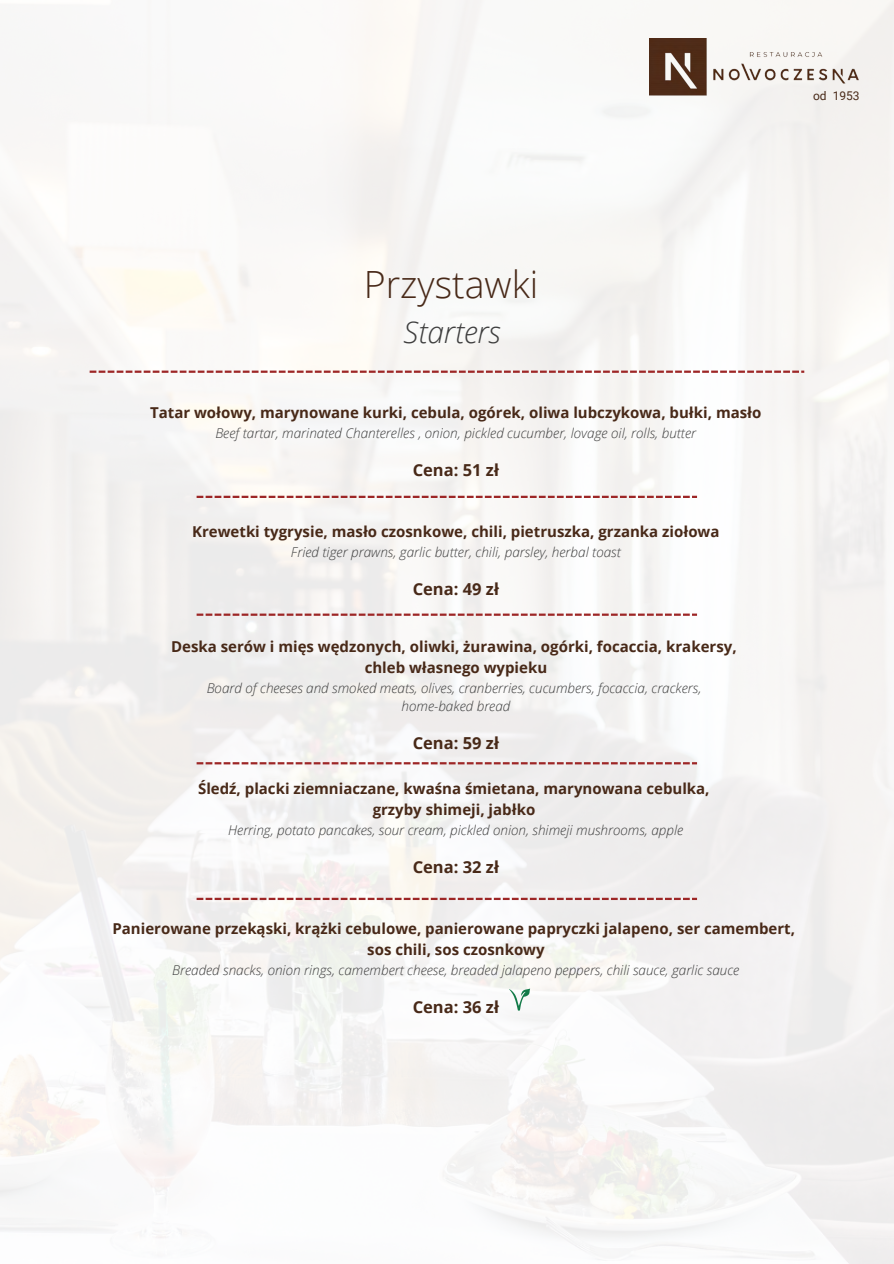
<style>
.page{position:relative;width:894px;height:1264px;background:#fff}
.page>*{position:absolute;margin:0;border:0;box-sizing:border-box;transform-origin:0 0}
.t1{font:300 37.5px "Open Sans";color:#482918}
.t2{font:italic 300 30px "Open Sans";color:#3e3e3e}
.t3{font:700 16.5px "Open Sans";color:#482918}
.t4{font:700 15px/21px "Open Sans";color:#482918;text-align:center}
.t5{font:italic 300 13.5px/18px "Open Sans";color:#3e3e3e;text-align:center}
.t6{font:12px "Roboto";color:#482918}
</style>
<div class="page">
<img style="left:0;top:0;width:893px;height:1263px">
<img style="left:649px;top:38px;width:210px;height:58px">
<svg style="left:90px;top:370px;width:714px;height:3px;background:#c4807f"></svg>
<svg style="left:196px;top:495px;width:500px;height:3px"></svg>
<svg style="left:196px;top:613px;width:500px;height:3px"></svg>
<svg style="left:196px;top:762px;width:500px;height:2px"></svg>
<svg style="left:196px;top:897px;width:500px;height:3px"></svg>
<svg style="left:509px;top:988px;width:21px;height:22px"></svg>
<h5 class="t6" style="left:812px;top:89px;width:48px">od 1953</h5>
<h5 class="t1" style="left:363px;top:257px;width:176px">Przystawki</h5>
<h3 class="t2" style="left:403px;top:311px;width:99px">Starters</h3>
<p class="t4" style="left:150px;top:401px;width:612px">Tatar wołowy, marynowane kurki, cebula, ogórek, oliwa lubczykowa, bułki, masło</p>
<p class="t5" style="left:215px;top:423px;width:482px">Beef tartar, marinated Chanterelles , onion, pickled cucumber, lovage oil, rolls, butter</p>
<p class="t3" style="left:412px;top:458px;width:88px">Cena: 51 zł</p>
<h1 class="t4" style="left:192px;top:520px;width:528px">Krewetki tygrysie, masło czosnkowe, chili, pietruszka, grzanka ziołowa</h1>
<h1 class="t5" style="left:291px;top:542px;width:331px">Fried tiger prawns, garlic butter, chili, parsley, herbal toast</h1>
<h2 class="t3" style="left:412px;top:577px;width:88px">Cena: 49 zł</h2>
<h5 class="t4" style="left:171px;top:635px;width:567px">Deska serów i mięs wędzonych, oliwki, żurawina, ogórki, focaccia, krakersy, chleb własnego wypieku</h5>
<h5 class="t5" style="left:207px;top:678px;width:496px">Board of cheeses and smoked meats, olives, cranberries, cucumbers, focaccia, crackers, home-baked bread</h5>
<h3 class="t3" style="left:412px;top:731px;width:88px">Cena: 59 zł</h3>
<h4 class="t4" style="left:198px;top:777px;width:513px">Śledź, placki ziemniaczane, kwaśna śmietana, marynowana cebulka, grzyby shimeji, jabłko</h4>
<h4 class="t5" style="left:228px;top:820px;width:456px">Herring, potato pancakes, sour cream, pickled onion, shimeji mushrooms, apple</h4>
<h3 class="t3" style="left:412px;top:855px;width:88px">Cena: 32 zł</h3>
<h5 class="t4" style="left:112px;top:917px;width:684px">Panierowane przekąski, krążki cebulowe, panierowane papryczki jalapeno, ser camembert, sos chili, sos czosnkowy</h5>
<h5 class="t5" style="left:172px;top:960px;width:568px">Breaded snacks, onion rings, camembert cheese, breaded jalapeno peppers, chili sauce, garlic sauce</h5>
<h3 class="t3" style="left:412px;top:995px;width:88px">Cena: 36 zł</h3>
</div>
